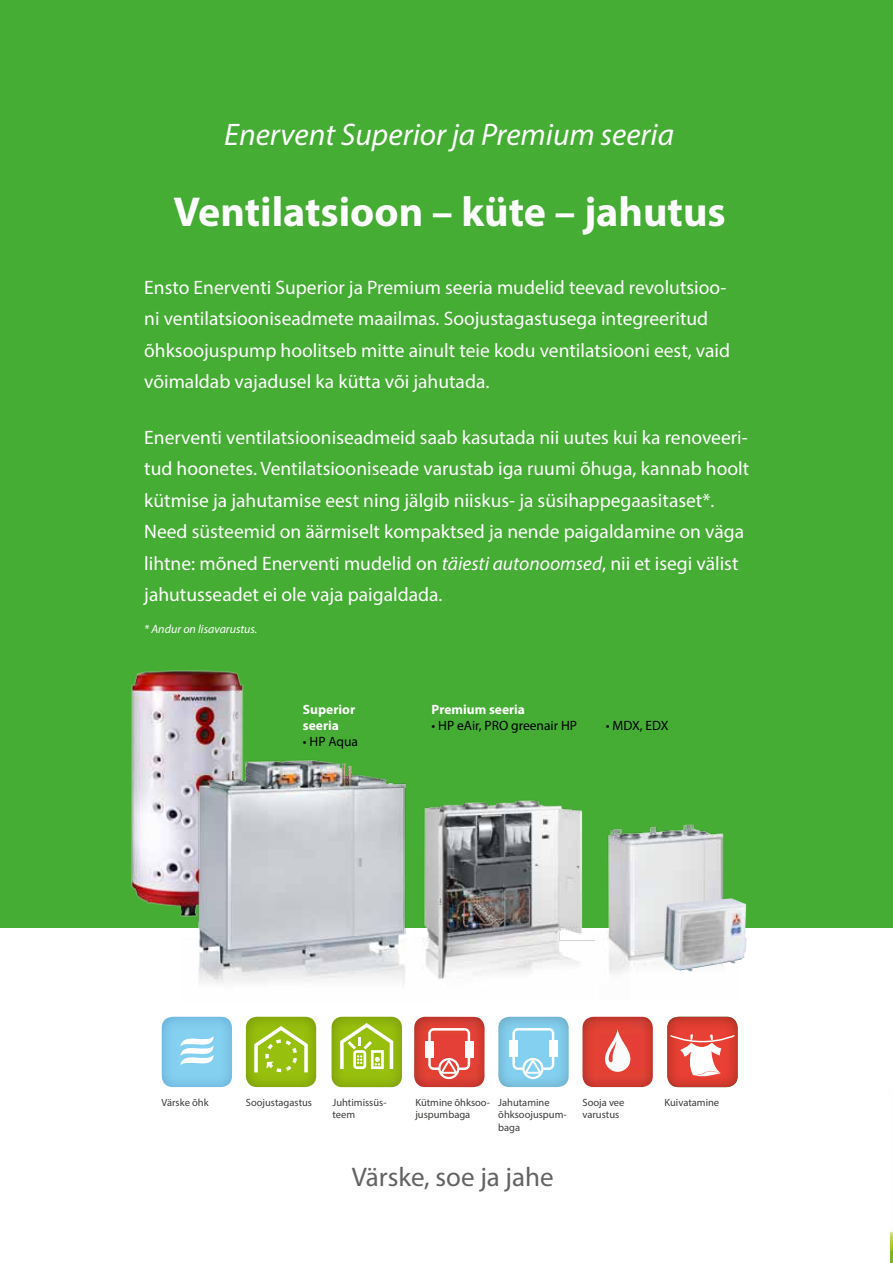
<style>
.page{position:relative;width:893px;height:1263px;background:#fff}
.page>*{position:absolute;margin:0;border:0;box-sizing:border-box;transform-origin:0 0}
.t1{font:700 42px "Myriad Pro";color:#fff}
.t2{font:italic 31.35px "Myriad Pro";color:#fff}
.t3{font:27px "Myriad Pro";color:#646363}
.t4{font:19.5px/31.5px "Myriad Pro";color:#fff}
.t5{font:13.5px "Myriad Pro";color:#000}
.t6{font:700 13.5px/16.2px "Myriad Pro";color:#fff}
.t7{font:italic 12px "Myriad Pro";color:#fff}
.t8{font:10.5px/12.6px "Myriad Pro";color:#3c3c3b}
.s1{font-style:italic}
</style>
<div class="page">
<div style="left:0;top:0;width:893px;height:927px;background:#45ac34"></div>
<svg style="left:891px;top:1231px;width:2px;height:32px"></svg>
<img style="left:594px;top:824px;width:130px;height:150px">
<img style="left:664px;top:898px;width:82px;height:73px">
<img style="left:131px;top:670px;width:113px;height:247px">
<img style="left:182px;top:695px;width:230px;height:289px">
<img style="left:412px;top:800px;width:182px;height:179px">
<img style="left:255px;top:1016px;width:62px;height:72px">
<img style="left:246px;top:1017px;width:70px;height:70px">
<svg style="left:254px;top:1026px;width:54px;height:46px;background:#adcd43"></svg>
<img style="left:171px;top:1016px;width:52px;height:72px">
<img style="left:162px;top:1017px;width:70px;height:70px">
<svg style="left:180px;top:1031px;width:34px;height:40px"></svg>
<img style="left:508px;top:1016px;width:52px;height:72px">
<img style="left:498px;top:1017px;width:71px;height:70px">
<div style="left:510px;top:1041px;width:8px;height:16px;background:#fff"></div>
<div style="left:549px;top:1041px;width:8px;height:16px;background:#fff"></div>
<svg style="left:512px;top:1028px;width:42px;height:51px"></svg>
<img style="left:424px;top:1016px;width:51px;height:72px">
<img style="left:414px;top:1017px;width:71px;height:70px">
<div style="left:426px;top:1041px;width:8px;height:16px;background:#fff"></div>
<div style="left:465px;top:1041px;width:8px;height:16px;background:#fff"></div>
<svg style="left:428px;top:1028px;width:42px;height:51px"></svg>
<img style="left:331px;top:1016px;width:63px;height:72px">
<img style="left:332px;top:1017px;width:70px;height:70px">
<svg style="left:340px;top:1023px;width:53px;height:46px"></svg>
<img style="left:592px;top:1016px;width:52px;height:72px">
<img style="left:582px;top:1017px;width:71px;height:70px">
<svg style="left:605px;top:1029px;width:25px;height:43px"></svg>
<svg style="left:667px;top:1017px;width:71px;height:70px"></svg>
<h2 class="t2" style="left:224px;top:115px;width:451px">Enervent Superior ja Premium seeria</h2>
<h1 class="t1" style="left:173px;top:185px;width:554px">Ventilatsioon – küte – jahutus</h1>
<p class="t4" style="left:144px;top:271px;width:587px">Ensto Enerventi Superior ja Premium seeria mudelid teevad revolutsioo&shy;ni ventilatsiooniseadmete maailmas. Soojustagastusega integreeritud õhksoojuspump hoolitseb mitte ainult teie kodu ventilatsiooni eest, vaid võimaldab vajadusel ka kütta või jahutada.</p>
<p class="t4" style="left:144px;top:421px;width:606px">Enerventi ventilatsiooniseadmeid saab kasutada nii uutes kui ka renoveeri&shy;tud hoonetes. Ventilatsiooniseade varustab iga ruumi õhuga, kannab hoolt kütmise ja jahutamise eest ning jälgib niiskus- ja süsihappegaasitaset*.<br>Need süsteemid on äärmiselt kompaktsed ja nende paigaldamine on väga lihtne: mõned Enerventi mudelid on <span class="s1">täiesti autonoomsed</span>, nii et isegi välist jahutusseadet ei ole vaja paigaldada.</p>
<p class="t7" style="left:144px;top:621px;width:115px">* Andur on lisavarustus.</p>
<p class="t6" style="left:303px;top:701px;width:54px">Superior seeria</p>
<p class="t5" style="left:303px;top:734px;width:57px">• HP Aqua</p>
<p class="t6" style="left:432px;top:701px;width:95px">Premium seeria</p>
<p class="t5" style="left:432px;top:717px;width:147px">• HP eAir, PRO greenair HP</p>
<p class="t5" style="left:606px;top:717px;width:64px">• MDX, EDX</p>
<p class="t8" style="left:162px;top:1096px;width:49px">Värske õhk</p>
<p class="t8" style="left:333px;top:1096px;width:56px">Juhtimissüs&shy;teem</p>
<p class="t8" style="left:498px;top:1096px;width:70px">Jahutamine õhksoojuspum&shy;baga</p>
<p class="t8" style="left:246px;top:1096px;width:68px">Soojustagastus</p>
<p class="t8" style="left:415px;top:1096px;width:76px">Kütmine õhksoo&shy;juspumbaga</p>
<p class="t8" style="left:582px;top:1096px;width:44px">Sooja vee varustus</p>
<p class="t8" style="left:664px;top:1096px;width:56px">Kuivatamine</p>
<h3 class="t3" style="left:352px;top:1160px;width:204px">Värske, soe ja jahe</h3>
</div>
